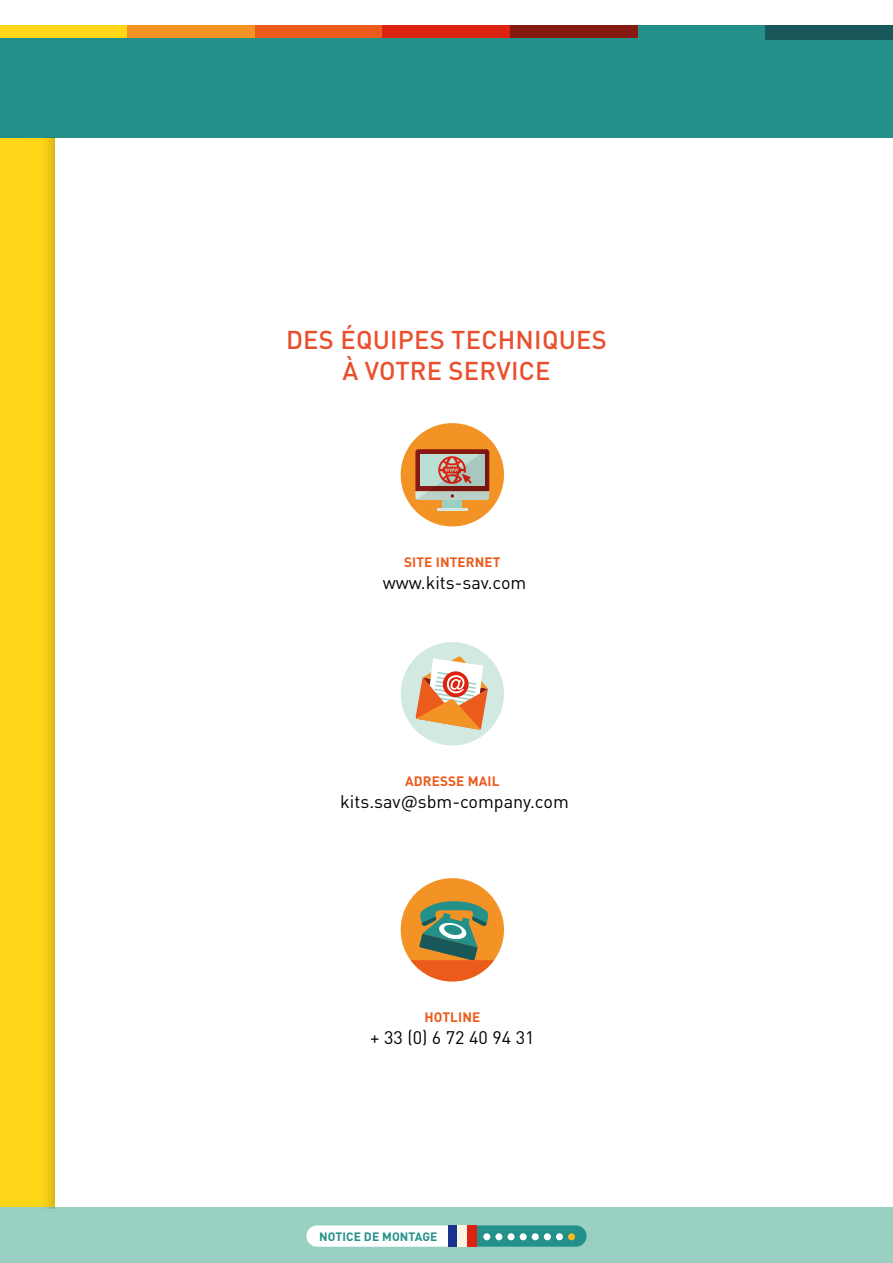
<style>
.page{position:relative;width:893px;height:1263px;background:#fff}
.page>*{position:absolute;margin:0;border:0;box-sizing:border-box;transform-origin:0 0}
.t1{font:500 25.5px/30.6px "DIN Pro";letter-spacing:.01em;color:#e94f2d;text-align:center}
.t2{font:18px "DIN Pro";color:#000}
.t3{font:700 13.5px "DIN Pro";letter-spacing:.01em;color:#eb5b1b}
.t4{font:700 12px "DIN Pro";letter-spacing:.01em;color:#23908a}
</style>
<div class="page">
<div style="left:0;top:137px;width:54px;height:1076px;background:#ffd618"></div>
<div style="left:0;top:1208px;width:893px;height:55px;background:#99d0c2"></div>
<div style="left:0;top:38px;width:893px;height:99px;background:#23908a"></div>
<div style="left:638px;top:26px;width:127px;height:12px;background:#23908a"></div>
<div style="left:765px;top:26px;width:128px;height:14px;background:#18575a"></div>
<div style="left:255px;top:26px;width:128px;height:12px;background:#eb5b1b"></div>
<div style="left:0;top:26px;width:128px;height:12px;background:#ffd618"></div>
<div style="left:128px;top:26px;width:127px;height:12px;background:#f39325"></div>
<div style="left:383px;top:26px;width:127px;height:12px;background:#dc2311"></div>
<div style="left:510px;top:26px;width:128px;height:12px;background:#861912"></div>
<svg style="left:23px;top:137px;width:31px;height:1072px"></svg>
<svg style="left:400px;top:642px;width:104px;height:104px"></svg>
<svg style="left:400px;top:878px;width:104px;height:104px"></svg>
<div style="left:401px;top:423px;width:103px;height:103px;background:#f39325;border-radius:50%"></div>
<div style="left:442px;top:500px;width:20px;height:8px;background:#99d0c2"></div>
<hr style="left:437px;top:508px;width:30px;height:3px;background:#d1e9e1">
<svg style="left:415px;top:449px;width:74px;height:51px"></svg>
<svg style="left:306px;top:1225px;width:281px;height:22px"></svg>
<div style="left:483px;top:1233px;width:7px;height:7px;background:#fff;border-radius:50%"></div>
<div style="left:495px;top:1233px;width:7px;height:7px;background:#fff;border-radius:50%"></div>
<div style="left:532px;top:1233px;width:7px;height:7px;background:#fff;border-radius:50%"></div>
<div style="left:507px;top:1233px;width:8px;height:7px;background:#fff;border-radius:50%"></div>
<div style="left:544px;top:1233px;width:7px;height:7px;background:#fff;border-radius:50%"></div>
<div style="left:568px;top:1233px;width:7px;height:7px;background:#fbbb21;border-radius:50%"></div>
<div style="left:520px;top:1233px;width:7px;height:7px;background:#fff;border-radius:50%"></div>
<div style="left:556px;top:1233px;width:7px;height:7px;background:#fff;border-radius:50%"></div>
<div style="left:448px;top:1225px;width:9px;height:21px;background:#1a338f"></div>
<div style="left:457px;top:1225px;width:10px;height:21px;background:#faf5e2"></div>
<div style="left:467px;top:1225px;width:10px;height:21px;background:#dc2311"></div>
<h1 class="t1" style="left:286px;top:324px;width:322px">DES ÉQUIPES TECHNIQUES<br>À VOTRE SERVICE</h1>
<p class="t3" style="left:404px;top:553px;width:98px">SITE INTERNET</p>
<p class="t2" style="left:383px;top:570px;width:145px">www.kits-sav.com</p>
<p class="t3" style="left:405px;top:772px;width:96px">ADRESSE MAIL</p>
<p class="t2" style="left:340px;top:789px;width:230px">kits.sav@sbm-company.com</p>
<p class="t3" style="left:424px;top:1008px;width:57px">HOTLINE</p>
<p class="t2" style="left:370px;top:1025px;width:166px">+ 33 (0) 6 72 40 94 31</p>
<p class="t4" style="left:319px;top:1228px;width:120px">NOTICE DE MONTAGE</p>
</div>
